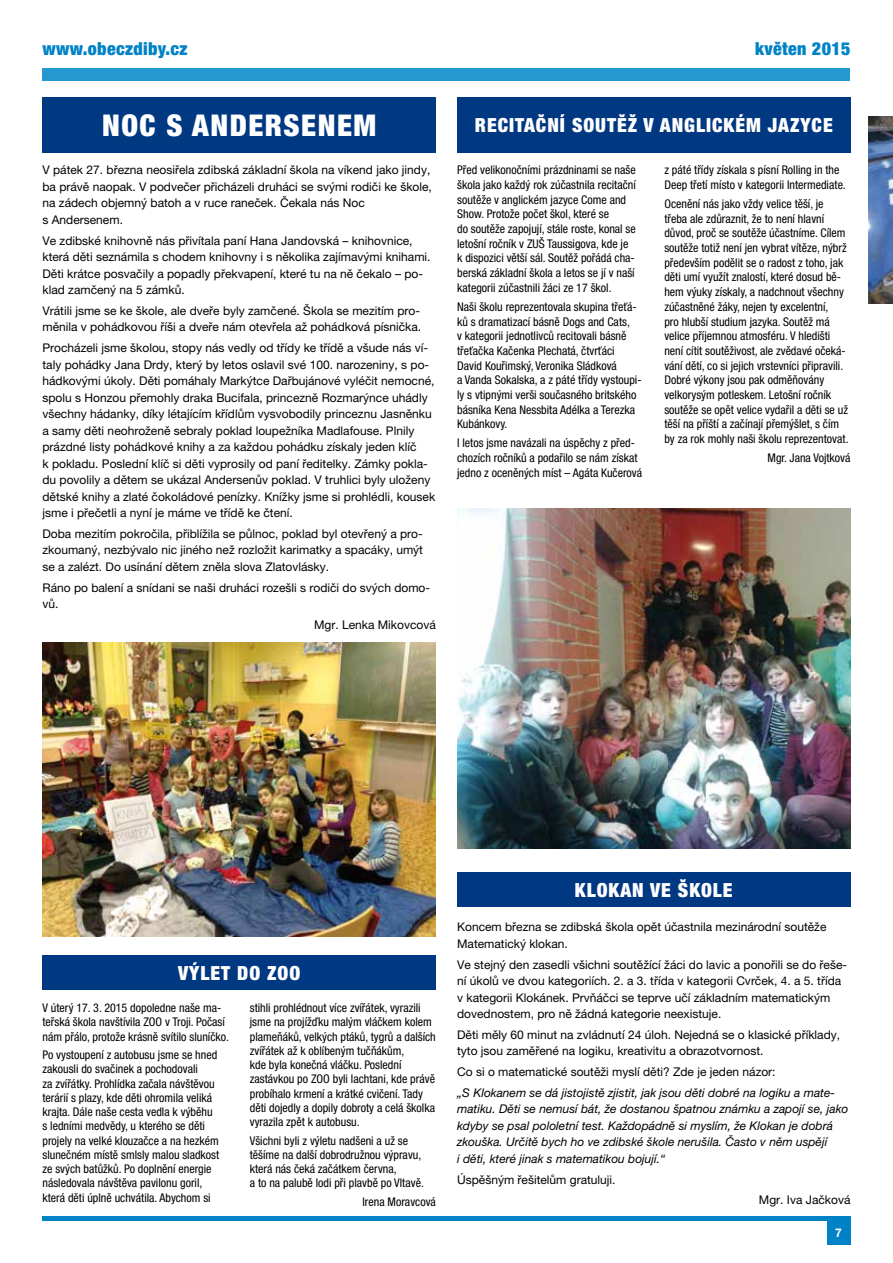
<style>
.page{position:relative;width:893px;height:1263px;background:#fff}
.page>*{position:absolute;margin:0;border:0;box-sizing:border-box;transform-origin:0 0}
.t1{font:900 condensed 30px "Helvetica Neue LT Pro";letter-spacing:.05em;color:#fff}
.t2{font:900 condensed 19.5px "Helvetica Neue LT Pro";letter-spacing:.05em;color:#fff}
.t3{font:900 condensed 18px "Helvetica Neue LT Pro";letter-spacing:.02em;color:#0083c6}
.t4{font:condensed 12px/14.7px "Helvetica Neue LT Pro";color:#000}
.t5{font:12px/16.5px "Helvetica Neue LT Pro";color:#000}
.t6{font:italic 12px/16.5px "Helvetica Neue LT Pro";color:#000}
.t7{font:700 12px "Helvetica Neue LT Pro";color:#fff}
</style>
<div class="page">
<div style="left:43px;top:98px;width:393px;height:55px;background:#003882"></div>
<div style="left:43px;top:956px;width:393px;height:34px;background:#003882"></div>
<div style="left:457px;top:98px;width:393px;height:55px;background:#003882"></div>
<div style="left:457px;top:873px;width:393px;height:34px;background:#003882"></div>
<div style="left:43px;top:68px;width:807px;height:13px;background:#2698d0"></div>
<div style="left:827px;top:1216px;width:23px;height:28px;background:#0083c6"></div>
<hr style="left:43px;top:1216px;width:807px;height:4px;background:#0083c6">
<img style="left:43px;top:642px;width:393px;height:294px">
<img style="left:457px;top:508px;width:393px;height:340px">
<img style="left:869px;top:116px;width:24px;height:187px">
<h3 class="t3" style="left:43px;top:38px;width:147px">WWW.OBECZDIBY.CZ</h3>
<h3 class="t3" style="left:755px;top:38px;width:97px">KVĚTEN 2015</h3>
<h1 class="t1" style="left:102px;top:107px;width:164px">NOC S ANDERSE</h1>
<h1 class="t1" style="left:318px;top:107px;width:60px">NEM</h1>
<p class="t5" style="left:43px;top:162px;width:391px">V pátek 27. března neosiřela zdibská základní škola na víkend jako jindy, ba právě naopak. V podvečer přicházeli druháci se svými rodiči ke škole, na zádech objemný batoh a v ruce raneček. Čekala nás Noc<br>s Andersenem.</p>
<p class="t5" style="left:43px;top:232px;width:390px">Ve zdibské knihovně nás přivítala paní Hana Jandovská – knihovnice, která děti seznámila s chodem knihovny i s několika zajímavými knihami.<br>Děti krátce posvačily a popadly překvapení, které tu na ně čekalo – po&shy;klad zamčený na 5 zámků.</p>
<p class="t5" style="left:43px;top:302px;width:380px">Vrátili jsme se ke škole, ale dveře byly zamčené. Škola se mezitím pro&shy;měnila v pohádkovou říši a dveře nám otevřela až pohádková písnička.</p>
<p class="t5" style="left:43px;top:339px;width:394px">Procházeli jsme školou, stopy nás vedly od třídy ke třídě a všude nás ví&shy;taly pohádky Jana Drdy, který by letos oslavil své 100. narozeniny, s po&shy;hádkovými úkoly. Děti pomáhaly Markýtce Dařbujánové vyléčit nemocné, spolu s Honzou přemohly draka Bucifala, princezně Rozmarýnce uhádly všechny hádanky, díky létajícím křídlům vysvobodily princeznu Jasněnku a samy děti neohroženě sebraly poklad loupežníka Madlafouse. Plnily prázdné listy pohádkové knihy a za každou pohádku získaly jeden klíč<br>k pokladu. Poslední klíč si děti vyprosily od paní ředitelky. Zámky pokla&shy;du povolily a dětem se ukázal Andersenův poklad. V truhlici byly uloženy dětské knihy a zlaté čokoládové penízky. Knížky jsme si prohlédli, kousek jsme i přečetli a nyní je máme ve třídě ke čtení.</p>
<p class="t5" style="left:43px;top:525px;width:382px;text-align:justify">Doba mezitím pokročila, přiblížila se půlnoc, poklad byl otevřený a pro&shy;zkoumaný, nezbývalo nic jiného než rozložit karimatky a spacáky, umýt se a zalézt. Do usínání dětem zněla slova Zlatovlásky.</p>
<p class="t5" style="left:43px;top:579px;width:389px">Ráno po balení a snídani se naši druháci rozešli s rodiči do svých domo&shy;vů.</p>
<p class="t5" style="left:314px;top:616px;width:123px">Mgr. Lenka Mikovcová</p>
<h2 class="t2" style="left:475px;top:113px;width:358px">RECITAČNÍ SOUTĚŽ V ANGLICKÉM JAZYCE</h2>
<p class="t4" style="left:457px;top:163px;width:180px">Před velikonočními prázdninami se naše škola jako každý rok zúčastnila recitační soutěže v anglickém jazyce Come and Show. Protože počet škol, které se<br>do soutěže zapojují, stále roste, konal se letošní ročník v ZUŠ Taussigova, kde je k dispozici větší sál. Soutěž pořádá cha&shy;berská základní škola a letos se jí v naší kategorii zúčastnili žáci ze 17 škol.</p>
<p class="t4" style="left:457px;top:299px;width:186px">Naši školu reprezentovala skupina třeťá&shy;ků s dramatizací básně Dogs and Cats,<br>v kategorii jednotlivců recitovali básně třeťačka Kačenka Plechatá, čtvrťáci David Kouřimský, Veronika Sládková<br>a Vanda Sokalska, a z páté třídy vystoupi&shy;ly s vtipnými verši současného britského básníka Kena Nessbita Adélka a Terezka Kubánkovy.</p>
<p class="t4" style="left:457px;top:436px;width:186px">I letos jsme navázali na úspěchy z před&shy;chozích ročníků a podařilo se nám získat jedno z oceněných míst – Agáta Kučerová</p>
<p class="t4" style="left:664px;top:163px;width:183px">z páté třídy získala s písní Rolling in the<br>Deep třetí místo v kategorii Intermediate.</p>
<p class="t4" style="left:664px;top:196px;width:186px">Ocenění nás jako vždy velice těší, je třeba ale zdůraznit, že to není hlavní důvod, proč se soutěže účastníme. Cílem soutěže totiž není jen vybrat vítěze, nýbrž především podělit se o radost z toho, jak děti umí využít znalostí, které dosud bě&shy;hem výuky získaly, a nadchnout všechny zúčastněné žáky, nejen ty excelentní,<br>pro hlubší studium jazyka. Soutěž má velice příjemnou atmosféru. V hledišti není cítit soutěživost, ale zvědavé očeká&shy;vání dětí, co si jejich vrstevníci připravili.<br>Dobré výkony jsou pak odměňovány velkorysým potleskem. Letošní ročník soutěže se opět velice vydařil a děti se už těší na příští a začínají přemýšlet, s čím by za rok mohly naši školu reprezentovat.</p>
<p class="t4" style="left:768px;top:450px;width:84px">Mgr. Jana Vojtková</p>
<h2 class="t2" style="left:178px;top:961px;width:124px">VÝLET DO ZOO</h2>
<p class="t4" style="left:43px;top:1001px;width:188px;line-height:14.2px">V úterý 17. 3. 2015 dopoledne naše ma&shy;teřská škola navštívila ZOO v Troji. Počasí nám přálo, protože krásně svítilo sluníčko.</p>
<p class="t4" style="left:43px;top:1048px;width:178px;line-height:14.2px">Po vystoupení z autobusu jsme se hned zakousli do svačinek a pochodovali<br>za zvířátky. Prohlídka začala návštěvou terárií s plazy, kde děti ohromila veliká krajta. Dále naše cesta vedla k výběhu s ledními medvědy, u kterého se děti projely na velké klouzačce a na hezkém slunečném místě smlsly malou sladkost ze svých batůžků. Po doplnění energie následovala návštěva pavilonu goril, která děti úplně uchvátila. Abychom si</p>
<p class="t4" style="left:250px;top:1000px;width:188px;line-height:14.2px">stihli prohlédnout více zvířátek, vyrazili jsme na projížďku malým vláčkem kolem plameňáků, velkých ptáků, tygrů a dalších zvířátek až k oblíbeným tučňákům,<br>kde byla konečná vláčku. Poslední zastávkou po ZOO byli lachtani, kde právě probíhalo krmení a krátké cvičení. Tady děti dojedly a dopily dobroty a celá školka vyrazila zpět k autobusu.</p>
<p class="t4" style="left:250px;top:1133px;width:176px;line-height:14.2px">Všichni byli z výletu nadšeni a už se těšíme na další dobrodružnou výpravu, která nás čeká začátkem června,<br>a to na palubě lodi při plavbě po Vltavě.</p>
<p class="t4" style="left:362px;top:1194px;width:75px">Irena Moravcová</p>
<h2 class="t2" style="left:575px;top:878px;width:159px">KLOKAN VE ŠKOLE</h2>
<p class="t5" style="left:457px;top:919px;width:371px">Koncem března se zdibská škola opět účastnila mezinárodní soutěže<br>Matematický klokan.</p>
<p class="t5" style="left:457px;top:956px;width:391px">Ve stejný den zasedli všichni soutěžící žáci do lavic a ponořili se do řeše&shy;ní úkolů ve dvou kategoriích. 2. a 3. třída v kategorii Cvrček, 4. a 5. třída v kategorii Klokánek. Prvňáčci se teprve učí základním matematickým dovednostem, pro ně žádná kategorie neexistuje.</p>
<p class="t5" style="left:457px;top:1026px;width:385px">Děti měly 60 minut na zvládnutí 24 úloh. Nejedná se o klasické příklady, tyto jsou zaměřené na logiku, kreativitu a obrazotvornost.</p>
<p class="t5" style="left:457px;top:1063px;width:320px">Co si o matematické soutěži myslí děti? Zde je jeden názor:</p>
<p class="t6" style="left:457px;top:1084px;width:393px">„S Klokanem se dá jistojistě zjistit, jak jsou děti dobré na logiku a mate&shy;matiku. Děti se nemusí bát, že dostanou špatnou známku a zapojí se, jako kdyby se psal pololetní test. Každopádně si myslím, že Klokan je dobrá zkouška. Určitě bych ho ve zdibské škole nerušila. Často v něm uspějí<br>i děti, které jinak s matematikou bojují.“</p>
<p class="t5" style="left:457px;top:1171px;width:160px">Úspěšným řešitelům gratuluji.</p>
<p class="t5" style="left:759px;top:1192px;width:93px">Mgr. Iva Jačková</p>
<p class="t7" style="left:835px;top:1225px;width:8px">7</p>
</div>
